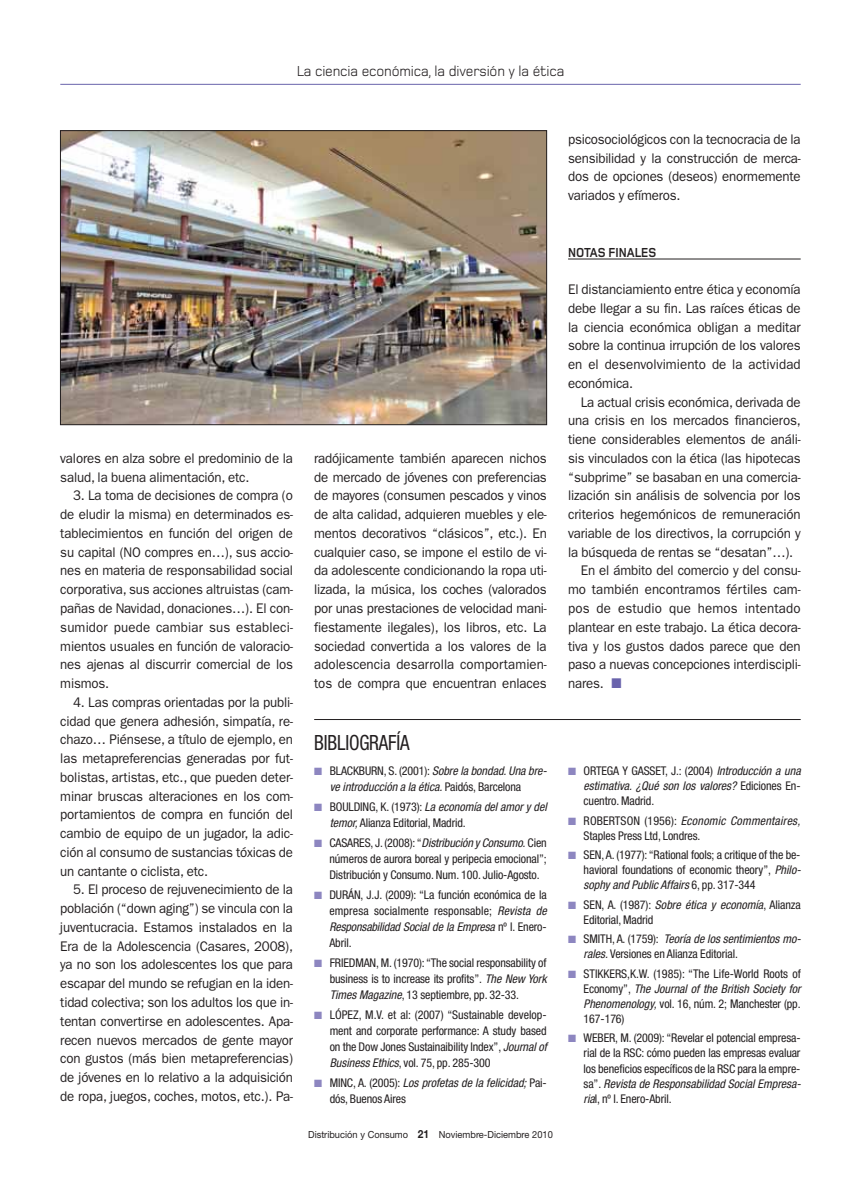
<style>
.page{position:relative;width:861px;height:1180px;background:#fff}
.page>*{position:absolute;margin:0;border:0;box-sizing:border-box;transform-origin:0 0}
.t1{font:condensed 21px "Helvetica Neue";letter-spacing:-.01em;color:#231f20;scale:.9 1}
.t2{font:15px "Foundry Monoline";letter-spacing:-.01em;color:#231f20;scale:.95 1}
.t3{font:13.95px/18.8px "Franklin Gothic";letter-spacing:-.01em;color:#231f20;text-align:justify;scale:.95 1}
.t4{font:13.95px "Franklin Gothic";letter-spacing:.01em;color:#231f20;scale:.95 1}
.t5{font:700 13.5px "Foundry Monoline";color:#231f20;scale:.9 1}
.t6{font:condensed 12px/15.1px "Helvetica Neue";letter-spacing:-.01em;color:#231f20;text-align:justify}
.t7{font:italic condensed 12px/15.9px "Helvetica Neue";color:#231f20}
.t8{font:9.75px "Helvetica Neue";color:#231f20;scale:.95 1}
.s1{color:#6963ac}
.s2{color:#8d86c0}
.s3{font-style:normal}
.s4{font-style:italic}
.s5{font-weight:700;font-size:11.25px}
</style>
<div class="page">
<hr style="left:568px;top:258px;width:232px;height:1px;background:#231f20">
<hr style="left:60px;top:84px;width:740px;height:1px;background:#6963ac">
<hr style="left:314px;top:719px;width:486px;height:1px;background:#231f20">
<img style="left:62px;top:132px;width:482px;height:291px">
<div style="left:60px;top:130px;width:486px;height:295px;border:1px solid #231f20"></div>
<p class="t2" style="left:296px;top:65px;width:283px">La ciencia económica, la diversión y la ética</p>
<p class="t3" style="left:568px;top:131px;width:246px">psicosociológicos con la tecnocracia de la sensibilidad y la construcción de merca&shy;dos de opciones (deseos) enormemente variados y efímeros.</p>
<p class="t3" style="left:60px;top:450px;width:246px">valores en alza sobre el predominio de la salud, la buena alimentación, etc.</p>
<p class="t3" style="left:60px;top:487px;width:246px;text-indent:13px">3. La toma de decisiones de compra (o de eludir la misma) en determinados es&shy;tablecimientos en función del origen de su capital (NO compres en…), sus accio&shy;nes en materia de responsabilidad social corporativa, sus acciones altruistas (cam&shy;pañas de Navidad, donaciones…). El con&shy;sumidor puede cambiar sus estableci&shy;mientos usuales en función de valoracio&shy;nes ajenas al discurrir comercial de los mismos.</p>
<p class="t3" style="left:60px;top:693px;width:246px;text-indent:13px">4. Las compras orientadas por la publi&shy;cidad que genera adhesión, simpatía, re&shy;chazo… Piénsese, a título de ejemplo, en las metapreferencias generadas por fut&shy;bolistas, artistas, etc., que pueden deter&shy;minar bruscas alteraciones en los com&shy;portamientos de compra en función del cambio de equipo de un jugador, la adic&shy;ción al consumo de sustancias tóxicas de un cantante o ciclista, etc.</p>
<p class="t3" style="left:60px;top:881px;width:246px;text-indent:13px">5. El proceso de rejuvenecimiento de la población (“down aging”) se vincula con la juventucracia. Estamos instalados en la Era de la Adolescencia (Casares, 2008), ya no son los adolescentes los que para escapar del mundo se refugian en la iden&shy;tidad colectiva; son los adultos los que in&shy;tentan convertirse en adolescentes. Apa&shy;recen nuevos mercados de gente mayor con gustos (más bien metapreferencias) de jóvenes en lo relativo a la adquisición de ropa, juegos, coches, motos, etc.). Pa-</p>
<p class="t3" style="left:314px;top:450px;width:246px">radójicamente también aparecen nichos de mercado de jóvenes con preferencias de mayores (consumen pescados y vinos de alta calidad, adquieren muebles y ele&shy;mentos decorativos “clásicos”, etc.). En cualquier caso, se impone el estilo de vi&shy;da adolescente condicionando la ropa uti&shy;lizada, la música, los coches (valorados por unas prestaciones de velocidad mani&shy;fiestamente ilegales), los libros, etc. La sociedad convertida a los valores de la adolescencia desarrolla comportamien&shy;tos de compra que encuentran enlaces</p>
<p class="t5" style="left:568px;top:247px;width:100px">NOTAS FINALES</p>
<p class="t3" style="left:568px;top:281px;width:246px">El distanciamiento entre ética y economía debe llegar a su fin. Las raíces éticas de la ciencia económica obligan a meditar sobre la continua irrupción de los valores en el desenvolvimiento de la actividad económica.</p>
<p class="t3" style="left:580px;top:393px;width:233px">La actual crisis económica, derivada de</p>
<p class="t3" style="left:568px;top:412px;width:246px">una crisis en los mercados financieros,</p>
<p class="t3" style="left:568px;top:431px;width:246px">tiene considerables elementos de análi-</p>
<p class="t3" style="left:568px;top:450px;width:246px">sis vinculados con la ética (las hipotecas</p>
<p class="t3" style="left:568px;top:468px;width:246px">“subprime” se basaban en una comercia-</p>
<p class="t3" style="left:568px;top:487px;width:246px">lización sin análisis de solvencia por los</p>
<p class="t3" style="left:568px;top:506px;width:246px">criterios hegemónicos de remuneración</p>
<p class="t3" style="left:568px;top:525px;width:246px">variable de los directivos, la corrupción y</p>
<p class="t3" style="left:568px;top:543px;width:238px">la búsqueda de rentas se “desatan”…).</p>
<p class="t3" style="left:580px;top:562px;width:233px">En el ámbito del comercio y del consu-</p>
<p class="t3" style="left:568px;top:581px;width:246px">mo también encontramos fértiles cam-</p>
<p class="t4" style="left:568px;top:603px;width:246px">pos de estudio que hemos intentado</p>
<p class="t3" style="left:568px;top:618px;width:246px">plantear en este trabajo. La ética decora-</p>
<p class="t3" style="left:568px;top:637px;width:246px">tiva y los gustos dados parece que den</p>
<p class="t3" style="left:568px;top:656px;width:246px">paso a nuevas concepciones interdiscipli-</p>
<p class="t3" style="left:568px;top:675px;width:58px">nares. <span class="s1">■</span></p>
<h1 class="t1" style="left:314px;top:734px;width:107px">BIBLIOGRAFÍA</h1>
<p class="t7" style="left:330px;top:764px;width:219px;text-indent:-16px"><span class="s2">■</span> <span class="s3">BLACKBURN, S. (2001):</span> Sobre la bondad. Una bre&shy;ve introducción a la ética. <span class="s3">Paidós, Barcelona</span></p>
<p class="t6" style="left:330px;top:800px;width:218px;line-height:15.9px;text-indent:-16px"><span class="s2">■</span> BOULDING, K. (1973): <span class="s4">La economía del amor y del temor,</span> Alianza Editorial, Madrid.</p>
<p class="t6" style="left:329px;top:836px;width:219px;line-height:15.9px;text-indent:-15px"><span class="s2">■</span> CASARES, J. (2008): “<span class="s4">Distribución y Consumo.</span> Cien números de aurora boreal y peripecia emocional”; Distribución y Consumo. Num. 100. Julio-Agosto.</p>
<p class="t6" style="left:329px;top:888px;width:219px;line-height:15.9px;text-indent:-15px"><span class="s2">■</span> DURÁN, J.J. (2009): “La función económica de la empresa socialmente responsable; <span class="s4">Revista de Responsabilidad Social de la Empresa</span> nº I. Enero-Abril.</p>
<p class="t6" style="left:330px;top:955px;width:218px;line-height:15.9px;text-indent:-16px"><span class="s2">■</span> FRIEDMAN, M. (1970): “The social responsability of business is to increase its profits”. <span class="s4">The New York Times Magazine</span>, 13 septiembre, pp. 32-33.</p>
<p class="t6" style="left:330px;top:1007px;width:218px;line-height:15.9px;text-indent:-16px"><span class="s2">■</span> LÓPEZ, M.V. et al: (2007) “Sustainable develop&shy;ment and corporate performance: A study based on the Dow Jones Sustainaibility Index”, <span class="s4">Journal of Business Ethics</span>, vol. 75, pp. 285-300</p>
<p class="t6" style="left:330px;top:1075px;width:218px;line-height:15.9px;text-indent:-16px"><span class="s2">■</span> MINC, A. (2005): <span class="s4">Los profetas de la felicidad;</span> Pai&shy;dós, Buenos Aires</p>
<p class="t8" style="left:308px;top:1130px;width:259px">Distribución y Consumo <span class="s5">21</span> Noviembre-Diciembre 2010</p>
<p class="t6" style="left:583px;top:764px;width:218px;text-indent:-16px"><span class="s2">■</span> ORTEGA Y GASSET, J.: (2004) <span class="s4">Introducción a una estimativa. ¿Qué son los valores?</span> Ediciones En&shy;cuentro. Madrid.</p>
<p class="t6" style="left:583px;top:814px;width:218px;text-indent:-16px"><span class="s2">■</span> ROBERTSON (1956): <span class="s4">Economic Commentaires,<br></span>Staples Press Ltd, Londres.</p>
<p class="t6" style="left:583px;top:848px;width:219px;text-indent:-16px"><span class="s2">■</span> SEN, A. (1977): “Rational fools; a critique of the be&shy;havioral foundations of economic theory”, <span class="s4">Philo&shy;sophy and Public Affairs</span> 6, pp. 317-344</p>
<p class="t6" style="left:583px;top:897px;width:218px;text-indent:-16px"><span class="s2">■</span> SEN, A. (1987): <span class="s4">Sobre ética y economía</span>, Alianza<br>Editorial, Madrid</p>
<p class="t6" style="left:583px;top:932px;width:219px;text-indent:-16px"><span class="s2">■</span> SMITH, A. (1759): <span class="s4">Teoría de los sentimientos mo&shy;rales.</span> Versiones en Alianza Editorial.</p>
<p class="t6" style="left:583px;top:966px;width:218px;text-indent:-16px"><span class="s2">■</span> STIKKERS,K.W. (1985): “The Life-World Roots of Economy”, <span class="s4">The Journal of the British Society for Phenomenology,</span> vol. 16, núm. 2; Manchester (pp.<br>167-176)</p>
<p class="t6" style="left:583px;top:1031px;width:219px;text-indent:-16px"><span class="s2">■</span> WEBER, M. (2009): “Revelar el potencial empresa&shy;rial de la RSC: cómo pueden las empresas evaluar los beneficios específicos de la RSC para la empre&shy;sa”. <span class="s4">Revista de Responsabilidad Social Empresa&shy;ria</span>l, nº I. Enero-Abril.</p>
</div>
